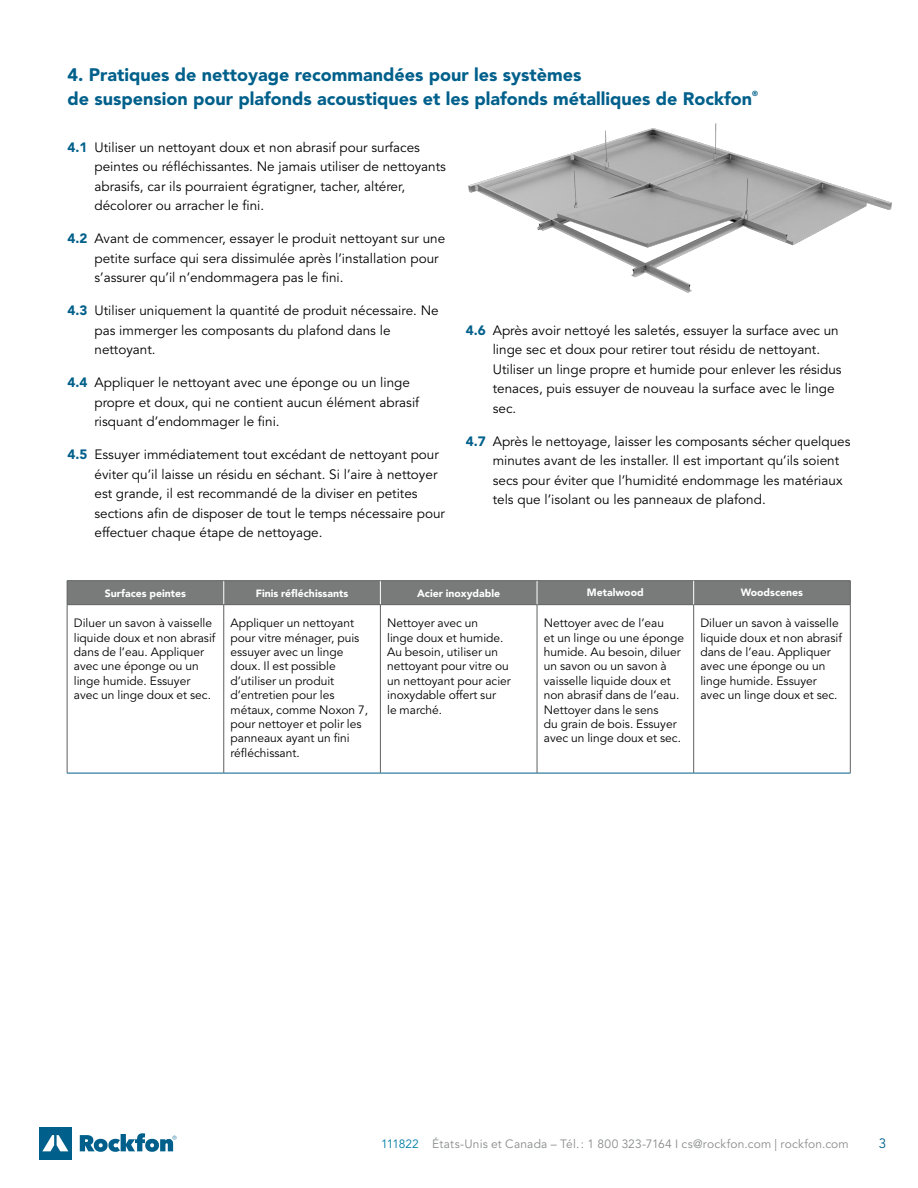
<style>
.page{position:relative;width:918px;height:1188px;background:#fff}
.page>*{position:absolute;margin:0;border:0;box-sizing:border-box;transform-origin:0 0}
.t1{font:900 18px/24px "Avenir LT Std";color:#00608b}
.t2{font:13.5px/19.5px "Avenir LT Std";color:#000}
.t3{font:13.5px "Avenir LT Std";color:#00608b}
.t4{font:12px/14.4px "Avenir LT Std";color:#000}
.t5{font:12px "Avenir LT Std";letter-spacing:.015em;color:#898b8b}
.t6{font:900 10.5px "Avenir LT Std";color:#fff}
.t7{font:900 7.35px "Avenir LT Std";color:#00608b}
.s1{font-weight:900;color:#00608b}
.s2{color:#007ea5}
</style>
<div class="page">
<img style="left:468px;top:123px;width:424px;height:170px">
<hr style="left:537px;top:580px;width:157px;height:1px;background:#5f6060">
<hr style="left:694px;top:580px;width:157px;height:1px;background:#5f6060">
<hr style="left:67px;top:773px;width:157px;height:1px;background:#00608b">
<hr style="left:224px;top:773px;width:156px;height:1px;background:#00608b">
<hr style="left:380px;top:773px;width:157px;height:1px;background:#00608b">
<hr style="left:537px;top:773px;width:157px;height:1px;background:#00608b">
<hr style="left:694px;top:773px;width:157px;height:1px;background:#00608b">
<hr style="left:67px;top:605px;width:1px;height:168px;background:#5f6060">
<hr style="left:224px;top:605px;width:1px;height:168px;background:#5f6060">
<hr style="left:380px;top:605px;width:1px;height:168px;background:#5f6060">
<hr style="left:537px;top:605px;width:1px;height:168px;background:#5f6060">
<hr style="left:693px;top:605px;width:1px;height:168px;background:#5f6060">
<hr style="left:850px;top:605px;width:1px;height:168px;background:#5f6060">
<div style="left:67px;top:581px;width:784px;height:24px;background:#797a7a"></div>
<hr style="left:67px;top:580px;width:157px;height:1px;background:#5f6060">
<hr style="left:224px;top:580px;width:156px;height:1px;background:#5f6060">
<hr style="left:380px;top:580px;width:157px;height:1px;background:#5f6060">
<div style="left:39px;top:1127px;width:33px;height:33px;background:#00608b"></div>
<svg style="left:42px;top:1135px;width:26px;height:16px"></svg>
<svg style="left:80px;top:1133px;width:96px;height:19px"></svg>
<h1 class="t1" style="left:68px;top:63px;width:686px">4. Pratiques de nettoyage recommandées pour les systèmes<br>de suspension pour plafonds acoustiques et les plafonds métalliques de Rockfon</h1>
<p class="t7" style="left:752px;top:89px;width:7px">®</p>
<p class="t2" style="left:94px;top:138px;width:353px;text-indent:-27px"><span class="s1">4.1</span> Utiliser un nettoyant doux et non abrasif pour surfaces peintes ou réfléchissantes. Ne jamais utiliser de nettoyants abrasifs, car ils pourraient égratigner, tacher, altérer, décolorer ou arracher le fini.</p>
<p class="t2" style="left:94px;top:229px;width:352px;text-indent:-27px"><span class="s1">4.2</span> Avant de commencer, essayer le produit nettoyant sur une petite surface qui sera dissimulée après l’installation pour s’assurer qu’il n’endommagera pas le fini.</p>
<p class="t2" style="left:94px;top:301px;width:346px;text-indent:-27px"><span class="s1">4.3</span> Utiliser uniquement la quantité de produit nécessaire. Ne pas immerger les composants du plafond dans le nettoyant.</p>
<p class="t2" style="left:94px;top:373px;width:326px;text-indent:-27px"><span class="s1">4.4</span> Appliquer le nettoyant avec une éponge ou un linge propre et doux, qui ne contient aucun élément abrasif risquant d’endommager le fini.</p>
<p class="t2" style="left:94px;top:445px;width:352px;text-indent:-27px"><span class="s1">4.5</span> Essuyer immédiatement tout excédant de nettoyant pour éviter qu’il laisse un résidu en séchant. Si l’aire à nettoyer est grande, il est recommandé de la diviser en petites sections afin de disposer de tout le temps nécessaire pour effectuer chaque étape de nettoyage.</p>
<p class="t2" style="left:493px;top:321px;width:350px;text-indent:-27px"><span class="s1">4.6</span> Après avoir nettoyé les saletés, essuyer la surface avec un linge sec et doux pour retirer tout résidu de nettoyant.<br>Utiliser un linge propre et humide pour enlever les résidus tenaces, puis essuyer de nouveau la surface avec le linge sec.</p>
<p class="t2" style="left:493px;top:432px;width:359px;text-indent:-27px"><span class="s1">4.7</span> Après le nettoyage, laisser les composants sécher quelques minutes avant de les installer. Il est important qu’ils soient secs pour éviter que l’humidité endommage les matériaux tels que l’isolant ou les panneaux de plafond.</p>
<p class="t6" style="left:105px;top:587px;width:83px">Surfaces peintes</p>
<p class="t6" style="left:256px;top:587px;width:94px">Finis réfléchissants</p>
<p class="t6" style="left:417px;top:587px;width:85px">Acier inoxydable</p>
<p class="t6" style="left:587px;top:586px;width:58px">Metalwood</p>
<p class="t6" style="left:741px;top:586px;width:64px">Woodscenes</p>
<p class="t4" style="left:74px;top:616px;width:143px">Diluer un savon à vaisselle liquide doux et non abrasif dans de l’eau. Appliquer avec une éponge ou un linge humide. Essuyer avec un linge doux et sec.</p>
<p class="t4" style="left:231px;top:616px;width:139px">Appliquer un nettoyant pour vitre ménager, puis essuyer avec un linge doux. Il est possible d’utiliser un produit d’entretien pour les métaux, comme Noxon 7, pour nettoyer et polir les panneaux ayant un fini réfléchissant.</p>
<p class="t4" style="left:387px;top:616px;width:125px">Nettoyer avec un<br>linge doux et humide.<br>Au besoin, utiliser un nettoyant pour vitre ou un nettoyant pour acier inoxydable offert sur<br>le marché.</p>
<p class="t4" style="left:544px;top:616px;width:142px">Nettoyer avec de l’eau<br>et un linge ou une éponge humide. Au besoin, diluer un savon ou un savon à vaisselle liquide doux et non abrasif dans de l’eau.<br>Nettoyer dans le sens<br>du grain de bois. Essuyer avec un linge doux et sec.</p>
<p class="t4" style="left:700px;top:616px;width:143px">Diluer un savon à vaisselle liquide doux et non abrasif dans de l’eau. Appliquer avec une éponge ou un linge humide. Essuyer avec un linge doux et sec.</p>
<p class="t5" style="left:381px;top:1137px;width:469px"><span class="s2">111822</span> États-Unis et Canada – Tél.: 1 800 323-7164 I cs@rockfon.com | rockfon.com</p>
<p class="t3" style="left:879px;top:1136px;width:9px">3</p>
</div>
